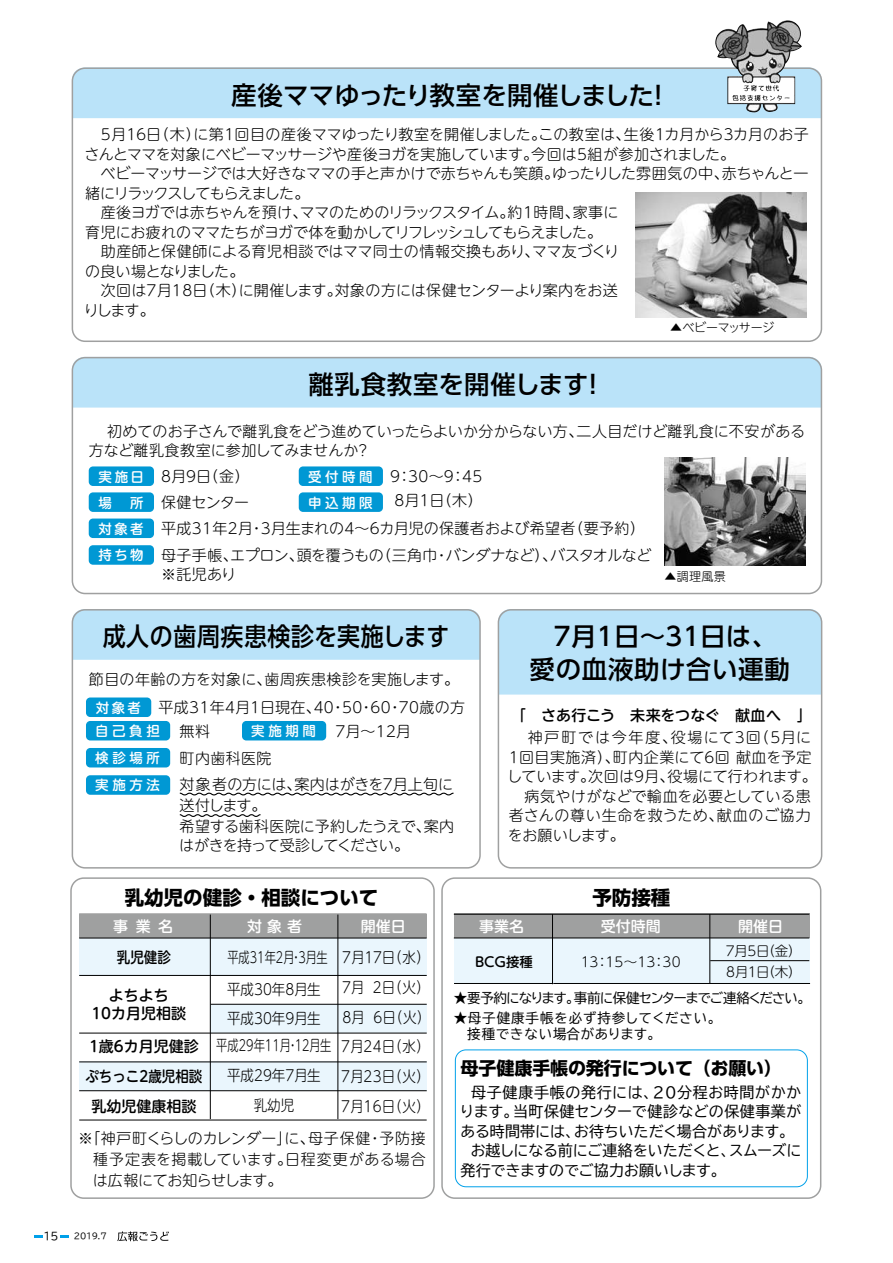
<style>
.page{position:relative;width:893px;height:1263px;background:#fff}
.page>*{position:absolute;margin:0;border:0;box-sizing:border-box;transform-origin:0 0}
.t1{font:500 25.5px/33px "UD Shin Go Pro";letter-spacing:.015em;color:#000;text-align:center}
.t2{font:500 25.5px "UD Shin Go Pro";letter-spacing:-.02em;color:#000}
.t3{font:500 25.5px "UD Shin Go Pro";letter-spacing:.015em;color:#000;scale:.9 1}
.t4{font:700 19.5px "UD Shin Go Pro";color:#000}
.t5{font:700 18px "UD Shin Go Pro";letter-spacing:-.005em;color:#000}
.t6{font:300 15px/19.5px "UD Shin M Go Pro";letter-spacing:-.02em;color:#000}
.t7{font:300 15px/21px "UD Shin M Go Pro";color:#000}
.t8{font:15px/19.5px "BIZ UDP Gothic R";letter-spacing:.01em;color:#000}
.t9{font:300 15px/19.5px "UD Shin M Go Pro";letter-spacing:.02em;color:#000}
.t10{font:300 15px "UD Shin M Go Pro";letter-spacing:.025em;color:#000}
.t11{font:300 15px/29.7px "UD Shin M Go Pro";color:#000;text-align:justify;scale:.9 1}
.t12{font:500 15px/29.7px "UD Shin M Go Pro";color:#000;text-align:center}
.t13{font:300 15px "UD Shin M Go Pro";letter-spacing:-.03em;color:#000}
.t14{font:300 15px/29.7px "UD Shin M Go Pro";color:#000;text-align:center;scale:.75 1}
.t15{font:500 15px "UD Shin M Go Pro";color:#fff}
.t16{font:300 15px "UD Shin M Go Pro";letter-spacing:-.05em;color:#000}
.t17{font:500 15px "UD Shin M Go Pro";color:#000;scale:.9 1}
.t18{font:13.5px/16.2px "BIZ UDP Gothic R";letter-spacing:.07em;color:#000}
.t19{font:13.5px "BIZ UDP Gothic R";letter-spacing:-.05em;color:#000}
.t20{font:500 13.5px "UD Shin M Go Pro";letter-spacing:.265em;color:#fff}
.t21{font:300 13.5px/21px "UD Shin M Go Pro";letter-spacing:-.035em;color:#000}
.t22{font:300 13.5px "UD Shin M Go Pro";color:#000}
.t23{font:500 13.5px "UD Shin M Go Pro";color:#000}
.t24{font:300 12px "UD Shin M Go Pro";letter-spacing:-.02em;color:#000}
.t25{font:10.5px "BIZ UDP Gothic R";color:#000}
.t26{font:8.25px "BIZ UDP Gothic R";color:#000}
.s1{font-weight:500;font-size:13.5px;color:#fff}
</style>
<div class="page">
<div style="left:454px;top:938px;width:355px;height:45px;background:#eaf6fd"></div>
<div style="left:454px;top:914px;width:355px;height:24px;background:#9fa0a0"></div>
<div style="left:455px;top:1049px;width:353px;height:138px;border:1px solid #00a0e9;border-radius:11px"></div>
<hr style="left:454px;top:914px;width:355px;height:1px;background:#000">
<hr style="left:454px;top:938px;width:98px;height:1px;background:#000">
<hr style="left:552px;top:914px;width:1px;height:70px;background:#000">
<hr style="left:552px;top:938px;width:158px;height:1px;background:#000">
<hr style="left:710px;top:914px;width:1px;height:69px;background:#000">
<hr style="left:710px;top:938px;width:99px;height:1px;background:#000">
<hr style="left:710px;top:960px;width:99px;height:1px;background:#000">
<hr style="left:454px;top:983px;width:99px;height:1px;background:#000">
<hr style="left:553px;top:983px;width:158px;height:1px;background:#000">
<hr style="left:709px;top:983px;width:101px;height:1px;background:#000">
<div style="left:441px;top:877px;width:380px;height:322px;border:2px solid #9fa0a0;border-radius:13px"></div>
<svg style="left:117px;top:1231px;width:52px;height:10px"></svg>
<svg style="left:34px;top:1235px;width:8px;height:2px"></svg>
<svg style="left:60px;top:1235px;width:9px;height:2px"></svg>
<div style="left:72px;top:70px;width:749px;height:48px;background:#bae3f9"></div>
<div style="left:72px;top:357px;width:749px;height:51px;background:#bae3f9"></div>
<div style="left:72px;top:67px;width:750px;height:275px;border:2px solid #9fa0a0;border-radius:13px"></div>
<div style="left:72px;top:357px;width:750px;height:237px;border:2px solid #9fa0a0;border-radius:13px"></div>
<hr style="left:79px;top:1120px;width:348px;height:1px;background:#000">
<div style="left:79px;top:914px;width:348px;height:24px;background:#9fa0a0"></div>
<div style="left:79px;top:938px;width:348px;height:38px;background:#eaf6fd"></div>
<div style="left:210px;top:1004px;width:217px;height:29px;background:#eaf6fd"></div>
<div style="left:79px;top:1061px;width:348px;height:30px;background:#eaf6fd"></div>
<hr style="left:210px;top:914px;width:1px;height:205px;background:#000">
<hr style="left:338px;top:914px;width:1px;height:205px;background:#000">
<hr style="left:211px;top:1004px;width:216px;height:1px;background:#000">
<hr style="left:79px;top:1033px;width:348px;height:1px;background:#000">
<hr style="left:79px;top:1062px;width:348px;height:1px;background:#000">
<hr style="left:79px;top:1090px;width:348px;height:1px;background:#000">
<hr style="left:79px;top:975px;width:348px;height:1px;background:#000">
<hr style="left:79px;top:938px;width:348px;height:1px;background:#000">
<div style="left:89px;top:466px;width:65px;height:20px;background:#0098d4;border-radius:4px"></div>
<div style="left:299px;top:466px;width:84px;height:20px;background:#0098d4;border-radius:4px"></div>
<div style="left:89px;top:492px;width:65px;height:20px;background:#0098d4;border-radius:4px"></div>
<div style="left:299px;top:492px;width:84px;height:20px;background:#0098d4;border-radius:4px"></div>
<div style="left:89px;top:545px;width:65px;height:20px;background:#0098d4;border-radius:4px"></div>
<div style="left:89px;top:518px;width:65px;height:20px;background:#0098d4;border-radius:4px"></div>
<div style="left:72px;top:609px;width:406px;height:51px;background:#bae3f9"></div>
<div style="left:72px;top:609px;width:409px;height:260px;border:2px solid #9fa0a0;border-radius:13px"></div>
<div style="left:498px;top:609px;width:324px;height:86px;background:#bae3f9"></div>
<div style="left:498px;top:609px;width:324px;height:260px;border:2px solid #9fa0a0;border-radius:13px"></div>
<img style="left:636px;top:192px;width:170px;height:125px">
<div style="left:86px;top:721px;width:84px;height:19px;background:#0098d4;border-radius:4px"></div>
<div style="left:86px;top:748px;width:84px;height:19px;background:#0098d4;border-radius:4px"></div>
<div style="left:86px;top:775px;width:84px;height:20px;background:#0098d4;border-radius:4px"></div>
<div style="left:242px;top:721px;width:84px;height:19px;background:#0098d4;border-radius:4px"></div>
<div style="left:86px;top:697px;width:65px;height:20px;background:#0098d4;border-radius:4px"></div>
<svg style="left:179px;top:792px;width:275px;height:4px"></svg>
<svg style="left:179px;top:814px;width:82px;height:3px"></svg>
<div style="left:70px;top:877px;width:365px;height:322px;border:2px solid #9fa0a0;border-radius:13px"></div>
<svg style="left:728px;top:77px;width:66px;height:27px"></svg>
<img style="left:715px;top:20px;width:70px;height:38px">
<img style="left:665px;top:457px;width:140px;height:109px">
<h1 class="t2" style="left:231px;top:74px;width:441px">産後ママゆったり教室を開催しました！</h1>
<p class="t6" style="left:84px;top:124px;width:727px">　5月１６日（木）に第１回目の産後ママゆったり教室を開催しました。この教室は、生後１カ月から３カ月のお子さんとママを対象にベビーマッサージや産後ヨガを実施しています。今回は5組が参加されました。<br>　ベビーマッサージでは大好きなママの手と声かけで赤ちゃんも笑顔。ゆったりした雰囲気の中、赤ちゃんと一緒にリラックスしてもらえました。<br>　産後ヨガでは赤ちゃんを預け、ママのためのリラックスタイム。約1時間、家事に<br>育児にお疲れのママたちがヨガで体を動かしてリフレッシュしてもらえました。<br>　助産師と保健師による育児相談ではママ同士の情報交換もあり、ママ友づくり<br>の良い場となりました。<br>　次回は7月18日（木）に開催します。対象の方には保健センターより案内をお送<br>りします。</p>
<h1 class="t1" style="left:308px;top:367px;width:299px">離乳食教室を開催します！</h1>
<p class="t24" style="left:670px;top:318px;width:105px">▲ベビーマッサージ</p>
<p class="t7" style="left:89px;top:421px;width:718px;line-height:19.5px;text-indent:19px">初めてのお子さんで離乳食をどう進めていったらよいか分からない方、二人目だけど離乳食に不安がある方など離乳食教室に参加してみませんか？</p>
<p class="t7" style="left:99px;top:465px;width:152px"><span class="s1">実施日</span> 8月9日（金）</p>
<p class="t7" style="left:308px;top:465px;width:176px"><span class="s1">受付時間</span> 9：30～9：45</p>
<p class="t7" style="left:99px;top:491px;width:152px"><span class="s1">場　所</span> 保健センター</p>
<p class="t20" style="left:308px;top:491px;width:66px">申込期限</p>
<p class="t7" style="left:394px;top:489px;width:90px">8月1日（木）</p>
<p class="t13" style="left:99px;top:543px;width:554px"><span class="s1">持ち物</span> 母子手帳、エプロン、頭を覆うもの（三角巾・バンダナなど）、バスタオルなど</p>
<p class="t10" style="left:99px;top:516px;width:548px"><span class="s1">対象者</span> 平成31年2月・3月生まれの4～6カ月児の保護者および希望者（要予約）</p>
<p class="t7" style="left:161px;top:563px;width:76px">※託児あり</p>
<p class="t24" style="left:665px;top:566px;width:63px">▲調理風景</p>
<h1 class="t3" style="left:103px;top:615px;width:387px">成人の歯周疾患検診を実施します</h1>
<h1 class="t1" style="left:529px;top:619px;width:262px">7月1日～31日は、<br>愛の血液助け合い運動</h1>
<p class="t12" style="left:511px;top:699px;width:303px">「　さあ行こう　未来をつなぐ　献血へ　」</p>
<p class="t10" style="left:89px;top:667px;width:372px">節目の年齢の方を対象に、歯周疾患検診を実施します。</p>
<p class="t20" style="left:95px;top:720px;width:67px">自己負担</p>
<p class="t7" style="left:180px;top:720px;width:32px">無料</p>
<p class="t20" style="left:95px;top:747px;width:66px">検診場所</p>
<p class="t7" style="left:180px;top:747px;width:93px">町内歯科医院</p>
<p class="t20" style="left:95px;top:774px;width:66px">実施方法</p>
<p class="t10" style="left:96px;top:695px;width:371px"><span class="s1">対象者</span> 平成31年4月1日現在、40・50・60・70歳の方</p>
<p class="t20" style="left:251px;top:720px;width:66px">実施期間</p>
<p class="t7" style="left:336px;top:720px;width:77px">7月～12月</p>
<p class="t9" style="left:507px;top:727px;width:311px;text-indent:20px">神戸町では今年度、役場にて3回（5月に<br>1回目実施済）、町内企業にて6回 献血を予定しています。次回は9月、役場にて行われます。　病気やけがなどで輸血を必要としている患者さんの尊い生命を救うため、献血のご協力をお願いします。</p>
<p class="t7" style="left:180px;top:773px;width:276px">対象者の方には、案内はがきを7月上旬に送付します。<br>希望する歯科医院に予約したうえで、案内</p>
<p class="t16" style="left:179px;top:834px;width:231px">はがきを持って受診してください。</p>
<h2 class="t4" style="left:125px;top:882px;width:255px">乳幼児の健診・相談について</h2>
<p class="t15" style="left:113px;top:914px;width:61px">事業名</p>
<p class="t15" style="left:247px;top:914px;width:56px">対 象 者</p>
<p class="t15" style="left:361px;top:914px;width:46px">開催日</p>
<p class="t17" style="left:117px;top:945px;width:61px">乳児健診</p>
<p class="t11" style="left:341px;top:942px;width:101px">7月１７日（水）7月 2日（火）8月 6日（火）7月24日（水）7月23日（火）7月16日（火）</p>
<p class="t14" style="left:227px;top:942px;width:135px">平成31年2月・3月生</p>
<p class="t11" style="left:227px;top:973px;width:106px">平成30年8月生平成30年9月生</p>
<p class="t14" style="left:216px;top:1030px;width:155px">平成29年11月・12月生平成29年7月生<br>乳幼児</p>
<p class="t12" style="left:91px;top:985px;width:96px;line-height:18px">よちよち<br>10カ月児相談</p>
<p class="t12" style="left:85px;top:1031px;width:118px">1歳6カ月児健診ぷちっこ2歳児相談乳幼児健康相談</p>
<p class="t7" style="left:93px;top:1127px;width:334px;text-align:justify;text-indent:-15px">※「神戸町くらしのカレンダー」に、母子保健・予防接種予定表を掲載しています。日程変更がある場合は広報にてお知らせします。</p>
<p class="t25" style="left:44px;top:1231px;width:16px">15</p>
<p class="t26" style="left:74px;top:1232px;width:34px">2019.7</p>
<h2 class="t4" style="left:592px;top:882px;width:79px">予防接種</h2>
<p class="t15" style="left:479px;top:914px;width:46px">事業名</p>
<p class="t15" style="left:601px;top:914px;width:61px">受付時間</p>
<p class="t22" style="left:581px;top:951px;width:102px">13：15～13：30</p>
<p class="t23" style="left:475px;top:951px;width:59px">BCG接種</p>
<p class="t15" style="left:738px;top:914px;width:47px">開催日</p>
<p class="t21" style="left:726px;top:939px;width:77px">7月5日（金）<br>8月１日（木）</p>
<p class="t19" style="left:454px;top:991px;width:353px">★要予約になります。事前に保健センターまでご連絡ください。</p>
<p class="t18" style="left:467px;top:1009px;width:250px;text-indent:-13px">★母子健康手帳を必ず持参してください。接種できない場合があります。</p>
<p class="t5" style="left:461px;top:1053px;width:323px">母子健康手帳の発行について（お願い）</p>
<p class="t8" style="left:461px;top:1082px;width:342px;text-indent:11px">母子健康手帳の発行には、２０分程お時間がかかります。当町保健センターで健診などの保健事業がある時間帯には、お待ちいただく場合があります。　お越しになる前にご連絡をいただくと、スムーズに発行できますのでご協力お願いします。</p>
</div>
